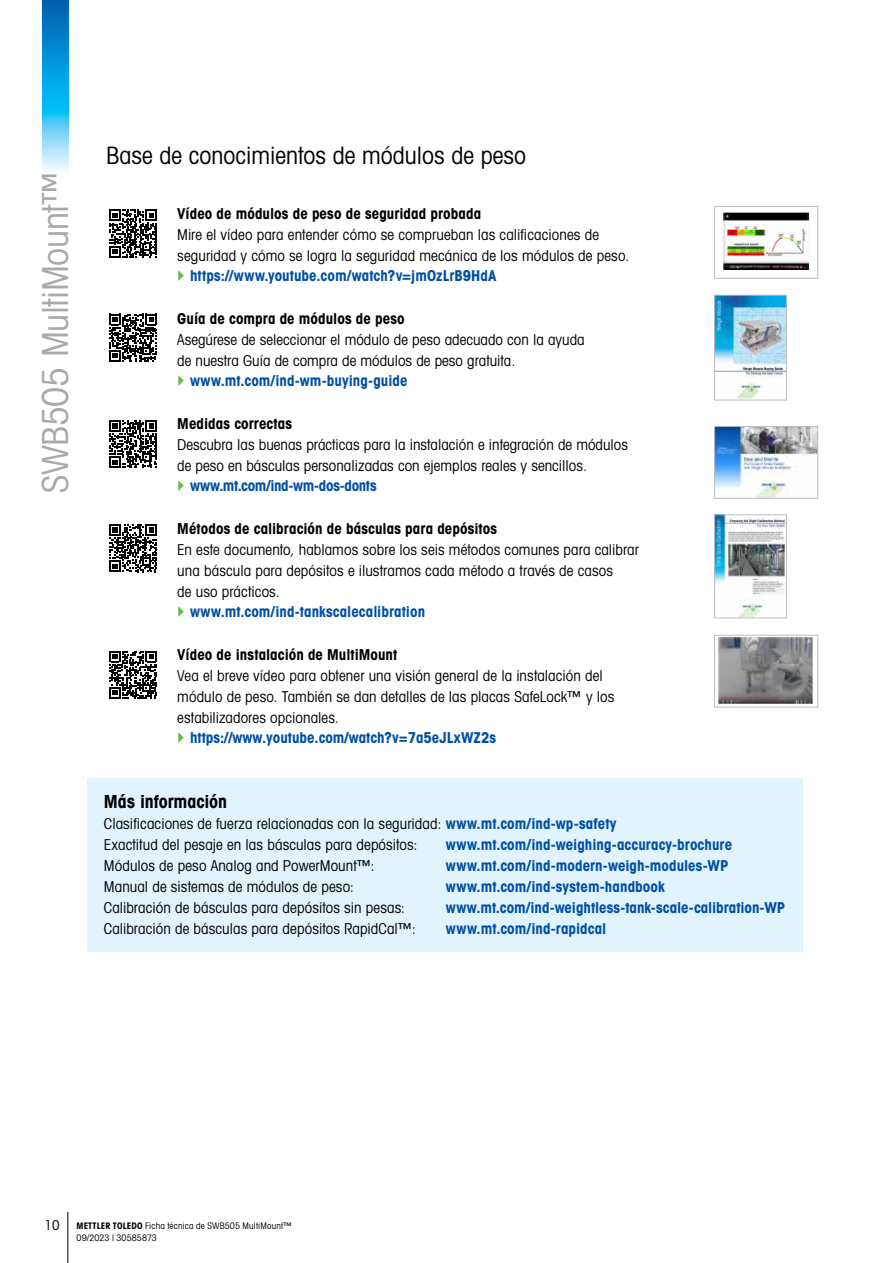
<style>
.page{position:relative;width:893px;height:1263px;background:#fff}
.page>*{position:absolute;margin:0;border:0;box-sizing:border-box;transform-origin:0 0}
.t1{font:36px "Avant Gardefor MT Bk";letter-spacing:-.01em;color:#a7a9ac}
.t2{font:24px "Avant Gardefor MT Bk";color:#000}
.t3{font:18px "Avant Gardefor MT Bd";letter-spacing:-.005em;color:#000}
.t4{font:15px/21px "Avant Gardefor MT Bk";letter-spacing:.005em;color:#000}
.t5{font:15px "Avant Gardefor MT Bd";color:#004fa3}
.t6{font:15px "Avant Gardefor MT Bd";letter-spacing:.005em;color:#000}
.t7{font:15px "Avant Gardefor MT Bd";letter-spacing:-.025em;color:#004fa3}
.t8{font:13.5px "Avant Gardefor MT Bk";color:#000}
.t9{font:9px/12px "Avant Gardefor MT Bk";letter-spacing:.015em;color:#000}
.s1{font-family:"Avant Gardefor MT Bd";color:#004fa3}
.s2{font-family:"Avant Gardefor MT Bd"}
</style>
<div class="page">
<hr style="left:68px;top:1212px;width:1px;height:51px;background:#000">
<svg style="left:43px;top:0;width:25px;height:171px;background:#32aae1"></svg>
<div style="left:87px;top:778px;width:715px;height:173px;background:#e1f4fd"></div>
<img style="left:723px;top:212px;width:87px;height:58px">
<div style="left:714px;top:206px;width:104px;height:72px;border:1px solid #bcbec0"></div>
<img style="left:716px;top:297px;width:69px;height:101px">
<div style="left:714px;top:295px;width:73px;height:105px;border:1px solid #bcbec0"></div>
<img style="left:716px;top:428px;width:100px;height:68px">
<div style="left:714px;top:426px;width:104px;height:72px;border:1px solid #bcbec0"></div>
<img style="left:717px;top:637px;width:96px;height:68px">
<div style="left:714px;top:635px;width:104px;height:72px;border:1px solid #bcbec0"></div>
<img style="left:716px;top:516px;width:69px;height:100px">
<div style="left:714px;top:514px;width:73px;height:104px;border:1px solid #bcbec0"></div>
<svg style="left:109px;top:210px;width:48px;height:47px"></svg>
<svg style="left:109px;top:314px;width:48px;height:48px"></svg>
<svg style="left:109px;top:420px;width:48px;height:48px"></svg>
<svg style="left:109px;top:524px;width:48px;height:48px"></svg>
<svg style="left:109px;top:651px;width:48px;height:48px"></svg>
<h1 class="t1" style="left:33px;top:493px;width:324px;rotate:-90deg">SWB505 MultiMount™</h1>
<h2 class="t2" style="left:106px;top:141px;width:421px">Base de conocimientos de módulos de peso</h2>
<p class="t6" style="left:177px;top:204px;width:305px">Vídeo de módulos de peso de seguridad probada</p>
<p class="t4" style="left:177px;top:224px;width:453px">Mire el vídeo para entender cómo se comprueban las calificaciones de seguridad y cómo se logra la seguridad mecánica de los módulos de peso.</p>
<p class="t5" style="left:190px;top:266px;width:308px">https://www.youtube.com/watch?v=jmOzLrB9HdA</p>
<p class="t6" style="left:177px;top:309px;width:229px">Guía de compra de módulos de peso</p>
<p class="t4" style="left:177px;top:329px;width:409px">Asegúrese de seleccionar el módulo de peso adecuado con la ayuda de nuestra Guía de compra de módulos de peso gratuita.</p>
<p class="t5" style="left:190px;top:371px;width:219px">www.mt.com/ind-wm-buying-guide</p>
<p class="t6" style="left:177px;top:414px;width:116px">Medidas correctas</p>
<p class="t4" style="left:177px;top:434px;width:452px">Descubra las buenas prácticas para la instalación e integración de módulos de peso en básculas personalizadas con ejemplos reales y sencillos.</p>
<p class="t7" style="left:190px;top:476px;width:188px">www.mt.com/ind-wm-dos-donts</p>
<p class="t6" style="left:177px;top:519px;width:321px">Métodos de calibración de básculas para depósitos</p>
<p class="t4" style="left:177px;top:539px;width:463px">En este documento, hablamos sobre los seis métodos comunes para calibrar una báscula para depósitos e ilustramos cada método a través de casos<br>de uso prácticos.</p>
<p class="t5" style="left:190px;top:602px;width:237px">www.mt.com/ind-tankscalecalibration</p>
<p class="t6" style="left:177px;top:645px;width:222px">Vídeo de instalación de MultiMount</p>
<p class="t4" style="left:177px;top:665px;width:439px">Vea el breve vídeo para obtener una visión general de la instalación del módulo de peso. También se dan detalles de las placas SafeLock™ y los estabilizadores opcionales.</p>
<p class="t5" style="left:190px;top:728px;width:307px">https://www.youtube.com/watch?v=7a5eJLxWZ2s</p>
<p class="t3" style="left:104px;top:790px;width:125px">Más información</p>
<p class="t4" style="left:104px;top:813px;width:514px">Clasificaciones de fuerza relacionadas con la seguridad: <span class="s1">www.mt.com/ind-wp-safety<br></span>Exactitud del pesaje en las básculas para depósitos:</p>
<p class="t5" style="left:446px;top:835px;width:288px">www.mt.com/ind-weighing-accuracy-brochure</p>
<p class="t4" style="left:104px;top:855px;width:272px">Módulos de peso Analog and PowerMount™:</p>
<p class="t5" style="left:446px;top:856px;width:284px">www.mt.com/ind-modern-weigh-modules-WP</p>
<p class="t4" style="left:104px;top:876px;width:251px">Manual de sistemas de módulos de peso:</p>
<p class="t5" style="left:446px;top:877px;width:220px">www.mt.com/ind-system-handbook</p>
<p class="t4" style="left:104px;top:897px;width:303px">Calibración de básculas para depósitos sin pesas:</p>
<p class="t5" style="left:446px;top:898px;width:341px">www.mt.com/ind-weightless-tank-scale-calibration-WP</p>
<p class="t4" style="left:104px;top:918px;width:313px">Calibración de básculas para depósitos RapidCal™:</p>
<p class="t5" style="left:446px;top:919px;width:162px">www.mt.com/ind-rapidcal</p>
<p class="t8" style="left:45px;top:1217px;width:17px">10</p>
<p class="t9" style="left:77px;top:1219px;width:217px"><span class="s2">METTLER TOLEDO</span> Ficha técnica de SWB505 MultiMount™<br>09/2023 | 30585873</p>
</div>
